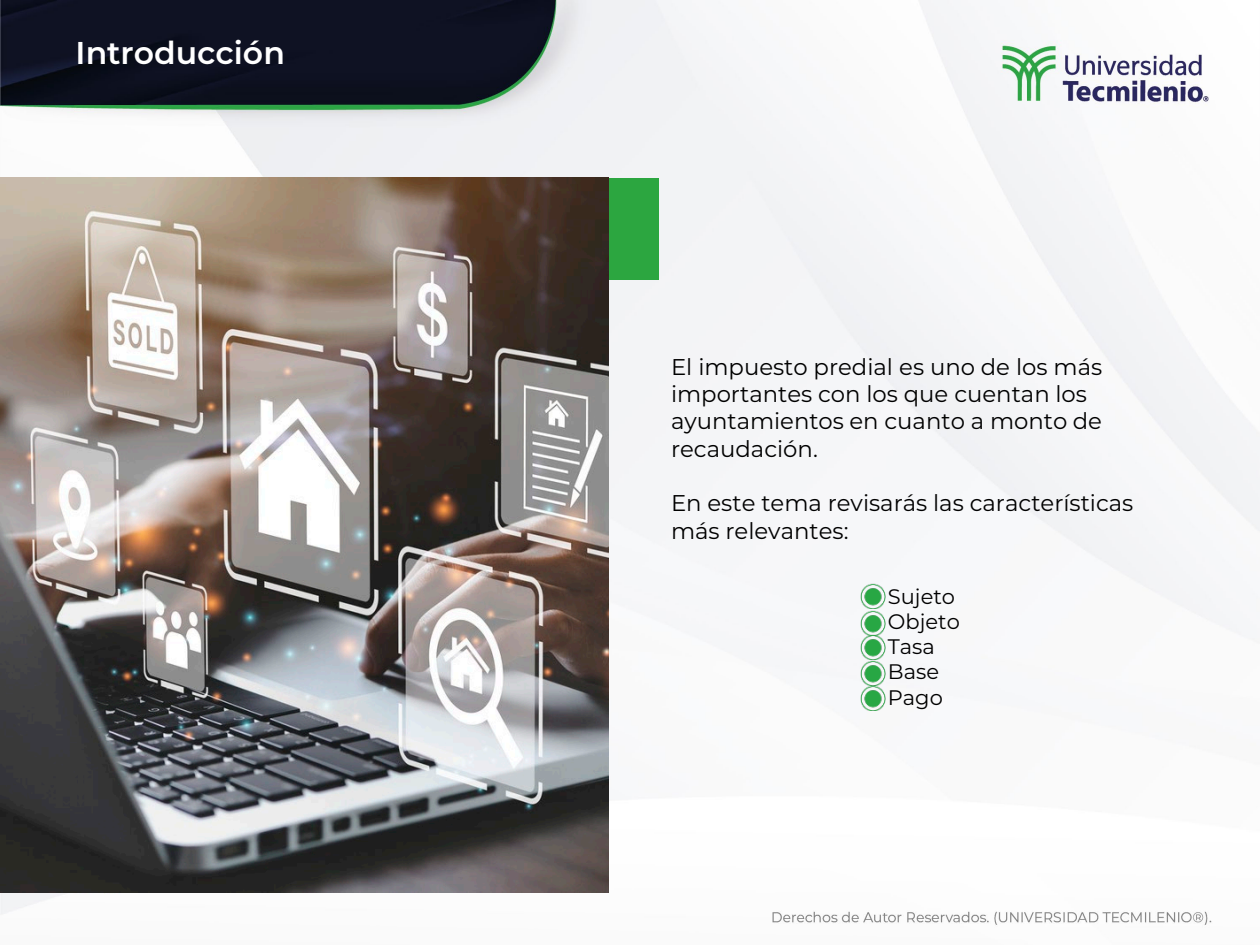
<style>
.page{position:relative;width:1260px;height:945px;background:#fff}
.page>*{position:absolute;margin:0;border:0;box-sizing:border-box;transform-origin:0 0}
.t1{font:600 31.5px "Montserrat";color:#fff}
.t2{font:22.75px/27.3px "Montserrat";color:#000}
.t3{font:21px "Montserrat";color:#000}
</style>
<div class="page">
<img style="left:0;top:0;width:1260px;height:925px">
<div style="left:609px;top:178px;width:49px;height:102px;background:#2ca640"></div>
<img style="left:0;top:177px;width:609px;height:715px">
<img style="left:850px;top:577px;width:50px;height:27px">
<img style="left:850px;top:604px;width:50px;height:25px">
<img style="left:850px;top:629px;width:50px;height:25px">
<img style="left:850px;top:654px;width:50px;height:25px">
<img style="left:850px;top:679px;width:50px;height:31px">
<h1 class="t1" style="left:76px;top:31px;width:211px">Introducción</h1>
<p class="t2" style="left:671px;top:352px;width:433px">El impuesto predial es uno de los más importantes con los que cuentan los ayuntamientos en cuanto a monto de recaudación.</p>
<p class="t2" style="left:671px;top:489px;width:464px">En este tema revisarás las características más relevantes:</p>
<p class="t3" style="left:888px;top:582px;width:69px">Sujeto</p>
<p class="t3" style="left:888px;top:607px;width:74px">Objeto</p>
<p class="t3" style="left:888px;top:632px;width:49px">Tasa</p>
<p class="t3" style="left:888px;top:657px;width:53px">Base</p>
<p class="t3" style="left:888px;top:683px;width:57px">Pago</p>
</div>
